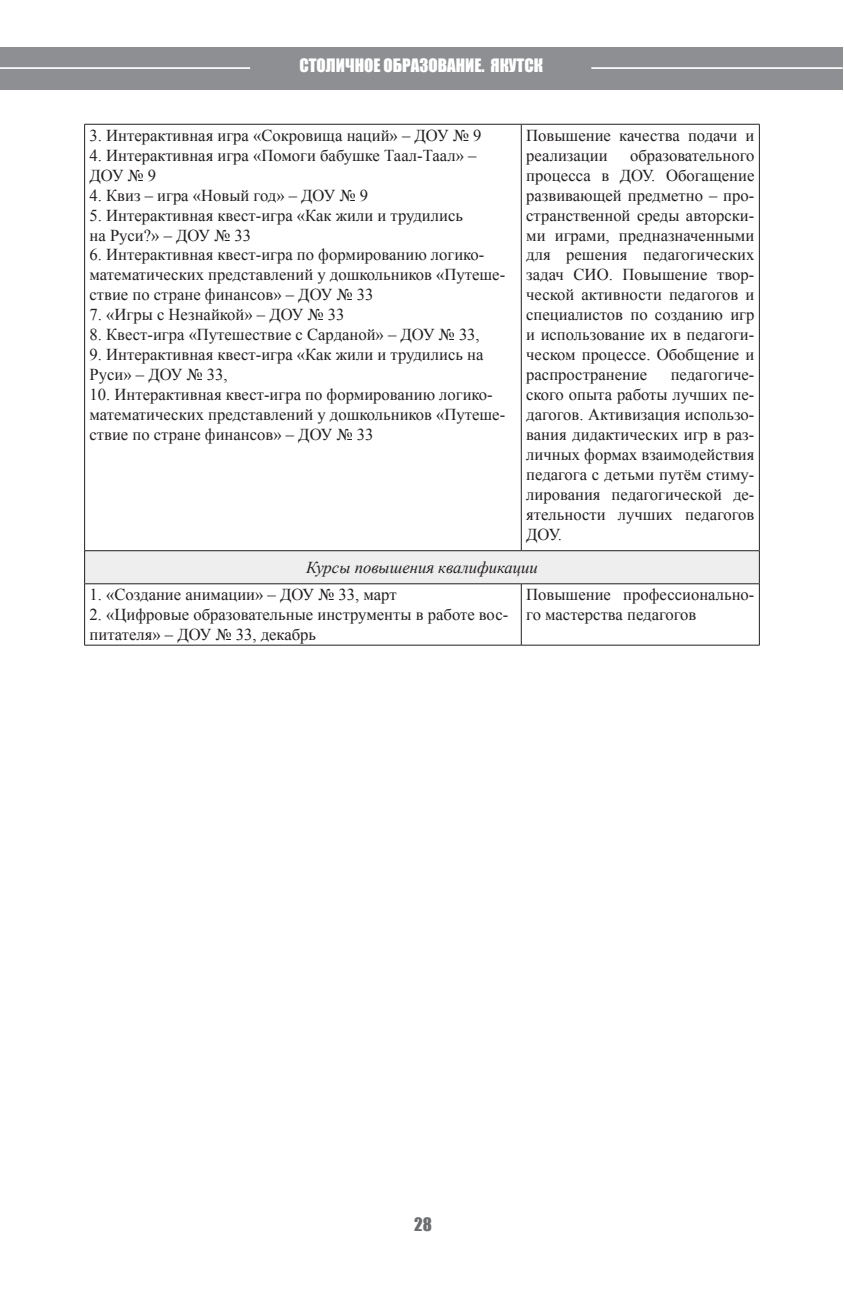
<style>
.page{position:relative;width:844px;height:1290px;background:#fff}
.page>*{position:absolute;margin:0;border:0;box-sizing:border-box;transform-origin:0 0}
.t1{font:16.97px "Impact";color:#fff}
.t2{font:16.97px "Impact";color:#6c6d70}
.t3{font:16.62px/19.9px "Times New Roman";color:#231f20}
.t4{font:italic 16.62px "Times New Roman";color:#231f20}
</style>
<div class="page">
<div style="left:0;top:47px;width:842px;height:42px;background:#8d8f92"></div>
<hr style="left:0;top:67px;width:250px;height:2px;background:#fff">
<hr style="left:591px;top:67px;width:251px;height:2px;background:#fff">
<div style="left:85px;top:551px;width:674px;height:33px;background:#eeeeef"></div>
<hr style="left:84px;top:124px;width:437px;height:1px;background:#231f20">
<hr style="left:84px;top:124px;width:1px;height:426px;background:#231f20">
<hr style="left:521px;top:124px;width:238px;height:1px;background:#231f20">
<hr style="left:521px;top:124px;width:1px;height:426px;background:#231f20">
<hr style="left:758px;top:124px;width:1px;height:426px;background:#231f20">
<hr style="left:84px;top:550px;width:437px;height:1px;background:#231f20">
<hr style="left:84px;top:551px;width:1px;height:32px;background:#231f20">
<hr style="left:521px;top:550px;width:238px;height:1px;background:#231f20">
<hr style="left:758px;top:551px;width:1px;height:32px;background:#231f20">
<hr style="left:84px;top:583px;width:437px;height:1px;background:#231f20">
<hr style="left:84px;top:584px;width:1px;height:61px;background:#231f20">
<hr style="left:521px;top:583px;width:238px;height:1px;background:#231f20">
<hr style="left:521px;top:584px;width:1px;height:61px;background:#231f20">
<hr style="left:758px;top:584px;width:1px;height:61px;background:#231f20">
<hr style="left:84px;top:645px;width:437px;height:1px;background:#231f20">
<hr style="left:521px;top:645px;width:238px;height:1px;background:#231f20">
<p class="t1" style="left:299px;top:52px;width:245px">столичное образование. Якутск</p>
<p class="t3" style="left:90px;top:125px;width:393px">3. Интерактивная игра «Сокровища наций» – ДОУ № 9</p>
<p class="t3" style="left:90px;top:145px;width:388px">4. Интерактивная игра «Помоги бабушке Таал-Таал» –<br>ДОУ № 9</p>
<p class="t3" style="left:90px;top:185px;width:280px">4. Квиз – игра «Новый год» – ДОУ № 9</p>
<p class="t3" style="left:90px;top:205px;width:375px">5. Интерактивная квест-игра «Как жили и трудились на Руси?» – ДОУ № 33</p>
<p class="t3" style="left:90px;top:245px;width:417px">6. Интерактивная квест-игра по формированию логико&shy;математических представлений у дошкольников «Путеше&shy;ствие по стране финансов» – ДОУ № 33</p>
<p class="t3" style="left:90px;top:304px;width:256px">7. «Игры с Незнайкой» – ДОУ № 33</p>
<p class="t3" style="left:90px;top:324px;width:391px">8. Квест-игра «Путешествие с Сарданой» – ДОУ № 33,</p>
<p class="t3" style="left:90px;top:344px;width:395px">9. Интерактивная квест-игра «Как жили и трудились на<br>Руси» – ДОУ № 33,</p>
<p class="t3" style="left:90px;top:384px;width:417px">10. Интерактивная квест-игра по формированию логико&shy;математических представлений у дошкольников «Путеше&shy;ствие по стране финансов» – ДОУ № 33</p>
<p class="t3" style="left:526px;top:125px;width:229px">Повышение качества подачи и реализации</p>
<p class="t3" style="left:526px;top:145px;width:229px;text-align:justify;text-indent:104px">образовательного процесса в ДОУ. Обогащение развивающей предметно – про&shy;странственной среды авторски&shy;ми играми, предназначенными для решения педагогических задач СИО. Повышение твор&shy;ческой активности педагогов и специалистов по созданию игр и использование их в педагоги&shy;ческом процессе. Обобщение и распространение</p>
<p class="t3" style="left:526px;top:364px;width:229px;text-align:justify;text-indent:144px">педагогиче&shy;ского опыта работы лучших пе&shy;дагогов. Активизация использо&shy;вания дидактических игр в раз&shy;личных формах взаимодействия педагога с детьми путём стиму&shy;лирования педагогической де&shy;ятельности лучших педагогов ДОУ.</p>
<p class="t4" style="left:306px;top:556px;width:233px">Курсы повышения квалификации</p>
<p class="t3" style="left:90px;top:584px;width:308px">1. «Создание анимации» – ДОУ № 33, март</p>
<p class="t3" style="left:90px;top:604px;width:420px">2. «Цифровые образовательные инструменты в работе вос&shy;питателя» – ДОУ № 33, декабрь</p>
<p class="t3" style="left:526px;top:584px;width:229px">Повышение профессионально&shy;го мастерства педагогов</p>
<p class="t2" style="left:414px;top:1211px;width:19px">28</p>
</div>
